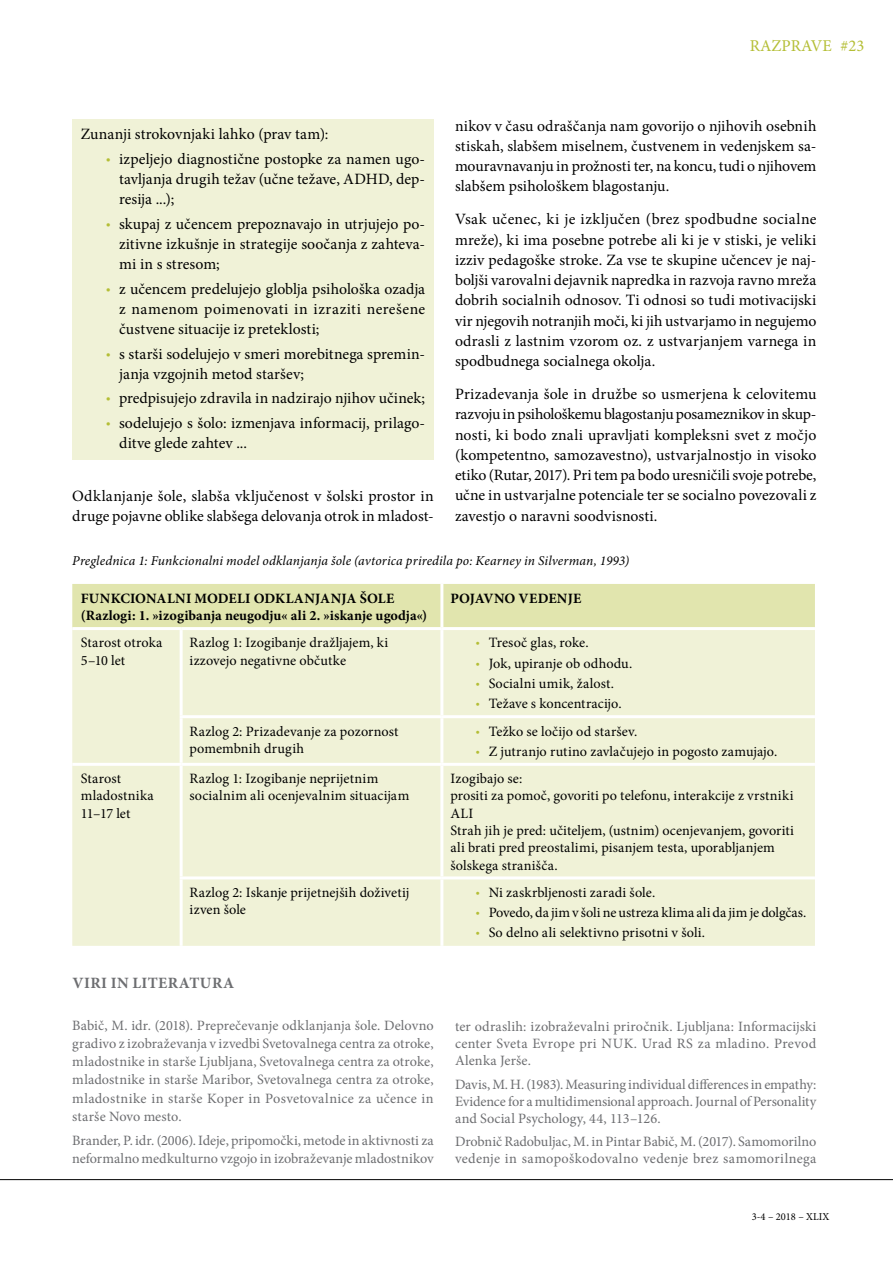
<style>
.page{position:relative;width:893px;height:1263px;background:#fff}
.page>*{position:absolute;margin:0;border:0;box-sizing:border-box;transform-origin:0 0}
.t1{font:16.5px "Minion Pro";color:#b4be35}
.t2{font:15.75px/20.2px "Minion Pro";letter-spacing:.005em;color:#000;text-align:justify}
.t3{font:700 15.75px "Minion Pro";color:#6d6e71}
.t4{font:14.25px/18.1px "Minion Pro";letter-spacing:.01em;color:#6d6e71;text-align:justify}
.t5{font:14.25px/17.2px "Minion Pro";letter-spacing:.005em;color:#000}
.t6{font:700 14.25px/17.2px "Minion Pro";letter-spacing:.02em;color:#000}
.t7{font:italic 13.5px "Minion Pro";letter-spacing:.01em;color:#000}
.t8{font:10.5px "Minion Pro";color:#000}
.s1{font-family:"Myriad Pro";color:#b4be35}
</style>
<div class="page">
<hr style="left:0;top:1179px;width:893px;height:1px;background:#000">
<div style="left:72px;top:584px;width:743px;height:43px;background:#e1e5ae"></div>
<div style="left:72px;top:630px;width:743px;height:316px;background:#f0f2d7"></div>
<hr style="left:440px;top:584px;width:3px;height:43px;background:#fff">
<hr style="left:180px;top:630px;width:3px;height:85px;background:#fff">
<hr style="left:440px;top:630px;width:3px;height:85px;background:#fff">
<hr style="left:180px;top:715px;width:262px;height:3px;background:#fff">
<hr style="left:180px;top:718px;width:3px;height:45px;background:#fff">
<hr style="left:442px;top:715px;width:373px;height:3px;background:#fff">
<hr style="left:440px;top:718px;width:3px;height:45px;background:#fff">
<hr style="left:72px;top:763px;width:109px;height:3px;background:#fff">
<hr style="left:181px;top:763px;width:261px;height:3px;background:#fff">
<hr style="left:180px;top:766px;width:3px;height:110px;background:#fff">
<hr style="left:442px;top:763px;width:373px;height:3px;background:#fff">
<hr style="left:440px;top:766px;width:3px;height:110px;background:#fff">
<hr style="left:180px;top:876px;width:262px;height:3px;background:#fff">
<hr style="left:180px;top:879px;width:3px;height:67px;background:#fff">
<hr style="left:442px;top:876px;width:373px;height:3px;background:#fff">
<hr style="left:440px;top:879px;width:3px;height:67px;background:#fff">
<div style="left:72px;top:119px;width:362px;height:340px;background:#f0f2d7"></div>
<p class="t1" style="left:750px;top:35px;width:116px">RAZPRAVE #23</p>
<p class="t2" style="left:81px;top:124px;width:249px">Zunanji strokovnjaki lahko (prav tam):</p>
<p class="t2" style="left:119px;top:148px;width:308px;text-indent:-13px"><span class="s1">•</span> izpeljejo diagnostične postopke za namen ugo&shy;tavljanja drugih težav (učne težave, ADHD, dep&shy;resija ...);</p>
<p class="t2" style="left:119px;top:213px;width:308px;text-indent:-13px"><span class="s1">•</span> skupaj z učencem prepoznavajo in utrjujejo po&shy;zitivne izkušnje in strategije soočanja z zahteva&shy;mi in s stresom;</p>
<p class="t2" style="left:119px;top:278px;width:308px;text-indent:-13px"><span class="s1">•</span> z učencem predelujejo globlja psihološka ozadja z namenom poimenovati in izraziti nerešene čustvene situacije iz preteklosti;</p>
<p class="t2" style="left:119px;top:343px;width:308px;text-indent:-13px"><span class="s1">•</span> s starši sodelujejo v smeri morebitnega spremin&shy;janja vzgojnih metod staršev;</p>
<p class="t2" style="left:106px;top:388px;width:320px"><span class="s1">•</span> predpisujejo zdravila in nadzirajo njihov učinek;</p>
<p class="t2" style="left:119px;top:413px;width:308px;text-indent:-13px"><span class="s1">•</span> sodelujejo s šolo: izmenjava informacij, prilago&shy;ditve glede zahtev ...</p>
<p class="t2" style="left:72px;top:486px;width:363px">Odklanjanje šole, slabša vključenost v šolski prostor in druge pojavne oblike slabšega delovanja otrok in mladost-</p>
<p class="t2" style="left:455px;top:115px;width:363px">nikov v času odraščanja nam govorijo o njihovih osebnih stiskah, slabšem miselnem, čustvenem in vedenjskem sa&shy;mouravnavanju in prožnosti ter, na koncu, tudi o njihovem slabšem psihološkem blagostanju.</p>
<p class="t2" style="left:455px;top:209px;width:363px">Vsak učenec, ki je izključen (brez spodbudne socialne mreže), ki ima posebne potrebe ali ki je v stiski, je veliki izziv pedagoške stroke. Za vse te skupine učencev je naj&shy;boljši varovalni dejavnik napredka in razvoja ravno mreža dobrih socialnih odnosov. Ti odnosi so tudi motivacijski vir njegovih notranjih moči, ki jih ustvarjamo in negujemo odrasli z lastnim vzorom oz. z ustvarjanjem varnega in spodbudnega socialnega okolja.</p>
<p class="t2" style="left:455px;top:384px;width:363px">Prizadevanja šole in družbe so usmerjena k celovitemu razvoju in psihološkemu blagostanju posameznikov in skup&shy;nosti, ki bodo znali upravljati kompleksni svet z močjo (kompetentno, samozavestno), ustvarjalnostjo in visoko etiko (Rutar, 2017). Pri tem pa bodo uresničili svoje potrebe, učne in ustvarjalne potenciale ter se socialno povezovali z zavestjo o naravni soodvisnosti.</p>
<p class="t7" style="left:72px;top:552px;width:558px">Preglednica 1: Funkcionalni model odklanjanja šole (avtorica priredila po: Kearney in Silverman, 1993)</p>
<p class="t6" style="left:81px;top:589px;width:59px">FUNKCIONALNI</p>
<p class="t6" style="left:195px;top:589px;width:11px">MODELI</p>
<p class="t6" style="left:254px;top:589px;width:42px">ODKLANJANJA</p>
<p class="t6" style="left:81px;top:589px;width:348px;text-indent:279px">ŠOLE<br>(Razlogi: 1. »izogibanja neugodju« ali 2. »iskanje ugodja«)</p>
<p class="t6" style="left:450px;top:589px;width:11px">POJAVNO</p>
<p class="t6" style="left:519px;top:589px;width:10px">VEDENJE</p>
<p class="t5" style="left:81px;top:634px;width:83px">Starost otroka<br>5–10 let</p>
<p class="t5" style="left:190px;top:634px;width:200px">Razlog 1: Izogibanje dražljajem, ki izzovejo negativne občutke</p>
<p class="t5" style="left:476px;top:634px;width:114px"><span class="s1">•</span> Tresoč glas, roke.</p>
<p class="t5" style="left:476px;top:655px;width:158px"><span class="s1">•</span> Jok, upiranje ob odhodu.</p>
<p class="t5" style="left:476px;top:675px;width:140px"><span class="s1">•</span> Socialni umik, žalost.</p>
<p class="t5" style="left:476px;top:695px;width:147px"><span class="s1">•</span> Težave s koncentracijo.</p>
<p class="t5" style="left:190px;top:722px;width:210px">Razlog 2: Prizadevanje za pozornost pomembnih drugih</p>
<p class="t5" style="left:476px;top:722px;width:163px"><span class="s1">•</span> Težko se ločijo od staršev.</p>
<p class="t5" style="left:476px;top:743px;width:303px"><span class="s1">•</span> Z jutranjo rutino zavlačujejo in pogosto zamujajo.</p>
<p class="t5" style="left:81px;top:770px;width:75px">Starost mladostnika<br>11–17 let</p>
<p class="t5" style="left:190px;top:770px;width:221px">Razlog 1: Izogibanje neprijetnim socialnim ali ocenjevalnim situacijam</p>
<p class="t5" style="left:450px;top:770px;width:345px">Izogibajo se:<br>prositi za pomoč, govoriti po telefonu, interakcije z vrstniki ALI<br>Strah jih je pred: učiteljem, (ustnim) ocenjevanjem, govoriti ali brati pred preostalimi, pisanjem testa, uporabljanjem šolskega stranišča.</p>
<p class="t5" style="left:190px;top:884px;width:221px">Razlog 2: Iskanje prijetnejših doživetij izven šole</p>
<p class="t5" style="left:476px;top:884px;width:181px"><span class="s1">•</span> Ni zaskrbljenosti zaradi šole.</p>
<p class="t5" style="left:476px;top:904px;width:332px"><span class="s1">•</span> Povedo, da jim v šoli ne ustreza klima ali da jim je dolgčas.</p>
<p class="t5" style="left:476px;top:924px;width:231px"><span class="s1">•</span> So delno ali selektivno prisotni v šoli.</p>
<p class="t3" style="left:72px;top:972px;width:10px">VIRI</p>
<p class="t3" style="left:111px;top:972px;width:33px">IN LITERATURA</p>
<p class="t4" style="left:72px;top:1016px;width:363px">Babič, M. idr. (2018). Preprečevanje odklanjanja šole. Delovno gradivo z izobraževanja v izvedbi Svetovalnega centra za otroke, mladostnike in starše Ljubljana, Svetovalnega centra za otroke, mladostnike in starše Maribor, Svetovalnega centra za otroke, mladostnike in starše Koper in Posvetovalnice za učence in starše Novo mesto.</p>
<p class="t4" style="left:72px;top:1132px;width:363px">Brander, P. idr. (2006). Ideje, pripomočki, metode in aktivnosti za neformalno medkulturno vzgojo in izobraževanje mladostnikov</p>
<p class="t4" style="left:455px;top:1018px;width:363px;line-height:17.1px">ter odraslih: izobraževalni priročnik. Ljubljana: Informacijski center Sveta Evrope pri NUK. Urad RS za mladino. Prevod Alenka Jerše.</p>
<p class="t4" style="left:455px;top:1075px;width:363px;line-height:17.1px">Davis, M. H. (1983). Measuring individual differences in empathy:<br>Evidence for a multidimensional approach. Journal of Personality and Social Psychology, 44, 113–126.</p>
<p class="t4" style="left:455px;top:1133px;width:363px;line-height:17.1px">Drobnič Radobuljac, M. in Pintar Babič, M. (2017). Samomorilno vedenje in samopoškodovalno vedenje brez samomorilnega</p>
<p class="t8" style="left:752px;top:1210px;width:79px">3-4 – 2018 – XLIX</p>
</div>
